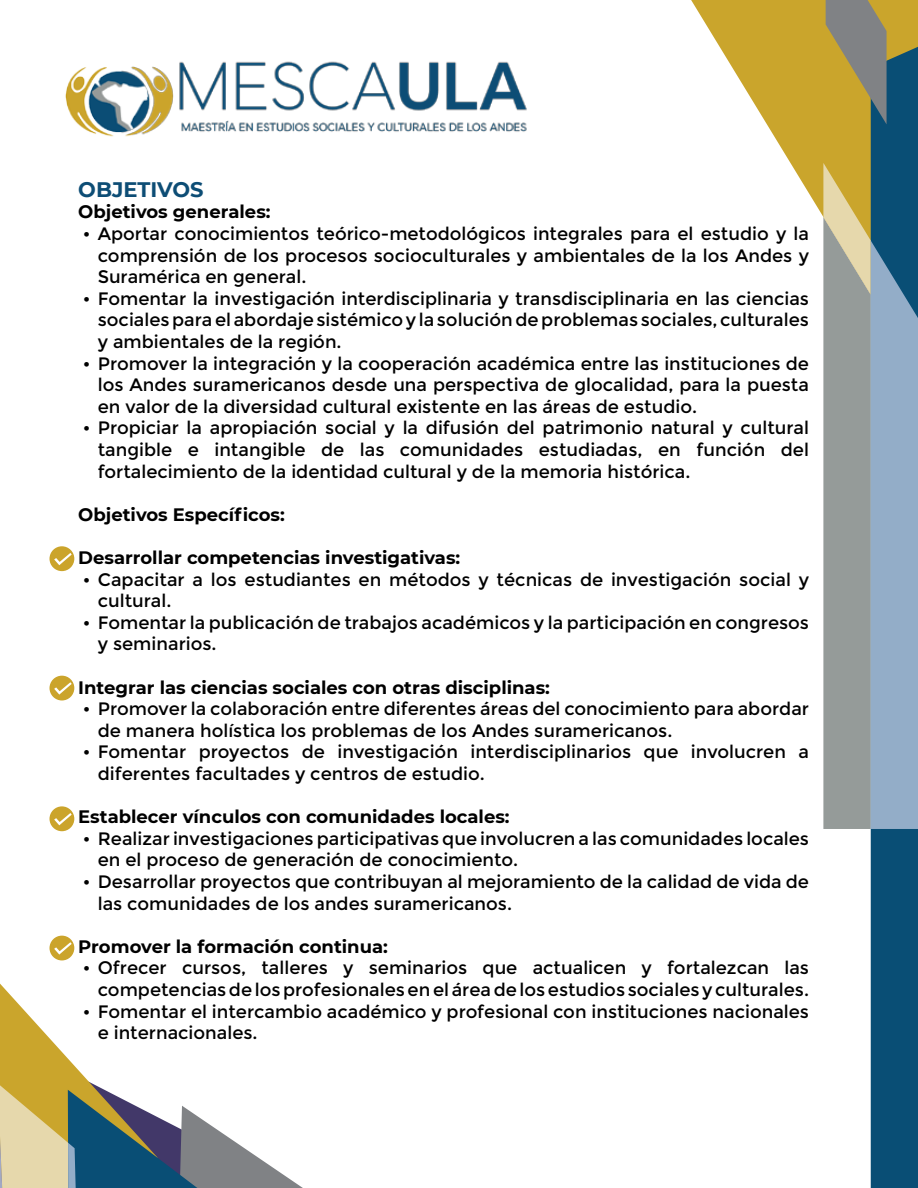
<style>
.page{position:relative;width:918px;height:1188px;background:#fff}
.page>*{position:absolute;margin:0;border:0;box-sizing:border-box;transform-origin:0 0}
.t1{font:700 21px "Montserrat";color:#0d4d75}
.t2{font:18px/21.6px "Montserrat";color:#000}
.t3{font:700 18px "Montserrat";color:#000}
</style>
<div class="page">
<svg style="left:691px;top:0;width:227px;height:216px;fill:#caa52c"></svg>
<div style="left:871px;top:47px;width:47px;height:1141px;background:#094e75"></div>
<svg style="left:823px;top:163px;width:95px;height:666px;background:#8fa0a7"></svg>
<svg style="left:826px;top:0;width:61px;height:124px;background:#9a8e5f"></svg>
<img style="left:65px;top:61px;width:462px;height:76px">
<svg style="left:0;top:984px;width:303px;height:204px"></svg>
<div style="left:50px;top:546px;width:24px;height:25px;background:#cba42b;border-radius:50%"></div>
<svg style="left:54px;top:553px;width:18px;height:12px"></svg>
<div style="left:50px;top:676px;width:24px;height:24px;background:#cba42b;border-radius:50%"></div>
<svg style="left:54px;top:682px;width:18px;height:13px"></svg>
<div style="left:50px;top:806px;width:24px;height:25px;background:#cba42b;border-radius:50%"></div>
<svg style="left:54px;top:813px;width:18px;height:12px"></svg>
<div style="left:50px;top:936px;width:24px;height:24px;background:#cba42b;border-radius:50%"></div>
<svg style="left:54px;top:942px;width:18px;height:13px"></svg>
<p class="t1" style="left:78px;top:174px;width:127px">OBJETIVOS</p>
<p class="t3" style="left:78px;top:199px;width:194px">Objetivos generales:</p>
<p class="t2" style="left:98px;top:223px;width:713px;text-align:justify;text-indent:-15px">• Aportar conocimientos teórico-metodológicos integrales para el estudio y la comprensión de los procesos socioculturales y ambientales de la los Andes y Suramérica en general.</p>
<p class="t2" style="left:98px;top:288px;width:713px;text-align:justify;text-indent:-15px">• Fomentar la investigación interdisciplinaria y transdisciplinaria en las ciencias sociales para el abordaje sistémico y la solución de problemas sociales, culturales y ambientales de la región.</p>
<p class="t2" style="left:98px;top:353px;width:713px;text-align:justify;text-indent:-15px">• Promover la integración y la cooperación académica entre las instituciones de los Andes suramericanos desde una perspectiva de glocalidad, para la puesta en valor de la diversidad cultural existente en las áreas de estudio.</p>
<p class="t2" style="left:98px;top:417px;width:713px;text-align:justify;text-indent:-15px">• Propiciar la apropiación social y la difusión del patrimonio natural y cultural tangible e intangible de las comunidades estudiadas, en función del fortalecimiento de la identidad cultural y de la memoria histórica.</p>
<p class="t3" style="left:78px;top:501px;width:208px">Objetivos Específicos:</p>
<p class="t3" style="left:78px;top:545px;width:384px">Desarrollar competencias investigativas:</p>
<p class="t2" style="left:98px;top:569px;width:713px;text-indent:-15px">• Capacitar a los estudiantes en métodos y técnicas de investigación social y cultural.</p>
<p class="t2" style="left:98px;top:612px;width:713px;text-indent:-15px">• Fomentar la publicación de trabajos académicos y la participación en congresos y seminarios.</p>
<p class="t3" style="left:78px;top:674px;width:473px">Integrar las ciencias sociales con otras disciplinas:</p>
<p class="t2" style="left:98px;top:698px;width:713px;text-indent:-15px">• Promover la colaboración entre diferentes áreas del conocimiento para abordar de manera holística los problemas de los Andes suramericanos.</p>
<p class="t2" style="left:98px;top:741px;width:713px;text-indent:-15px">• Fomentar proyectos de investigación interdisciplinarios que involucren a diferentes facultades y centros de estudio.</p>
<p class="t3" style="left:78px;top:804px;width:433px">Establecer vínculos con comunidades locales:</p>
<p class="t2" style="left:98px;top:828px;width:713px;text-indent:-15px">• Realizar investigaciones participativas que involucren a las comunidades locales en el proceso de generación de conocimiento.</p>
<p class="t2" style="left:98px;top:871px;width:713px;text-indent:-15px">• Desarrollar proyectos que contribuyan al mejoramiento de la calidad de vida de las comunidades de los andes suramericanos.</p>
<p class="t3" style="left:78px;top:933px;width:311px">Promover la formación continua:</p>
<p class="t2" style="left:83px;top:957px;width:728px;text-align:right">• Ofrecer cursos, talleres y seminarios que actualicen y fortalezcan las competencias de los profesionales en el área de los estudios sociales y culturales.</p>
<p class="t2" style="left:98px;top:1001px;width:713px;text-indent:-15px">• Fomentar el intercambio académico y profesional con instituciones nacionales e internacionales.</p>
</div>
